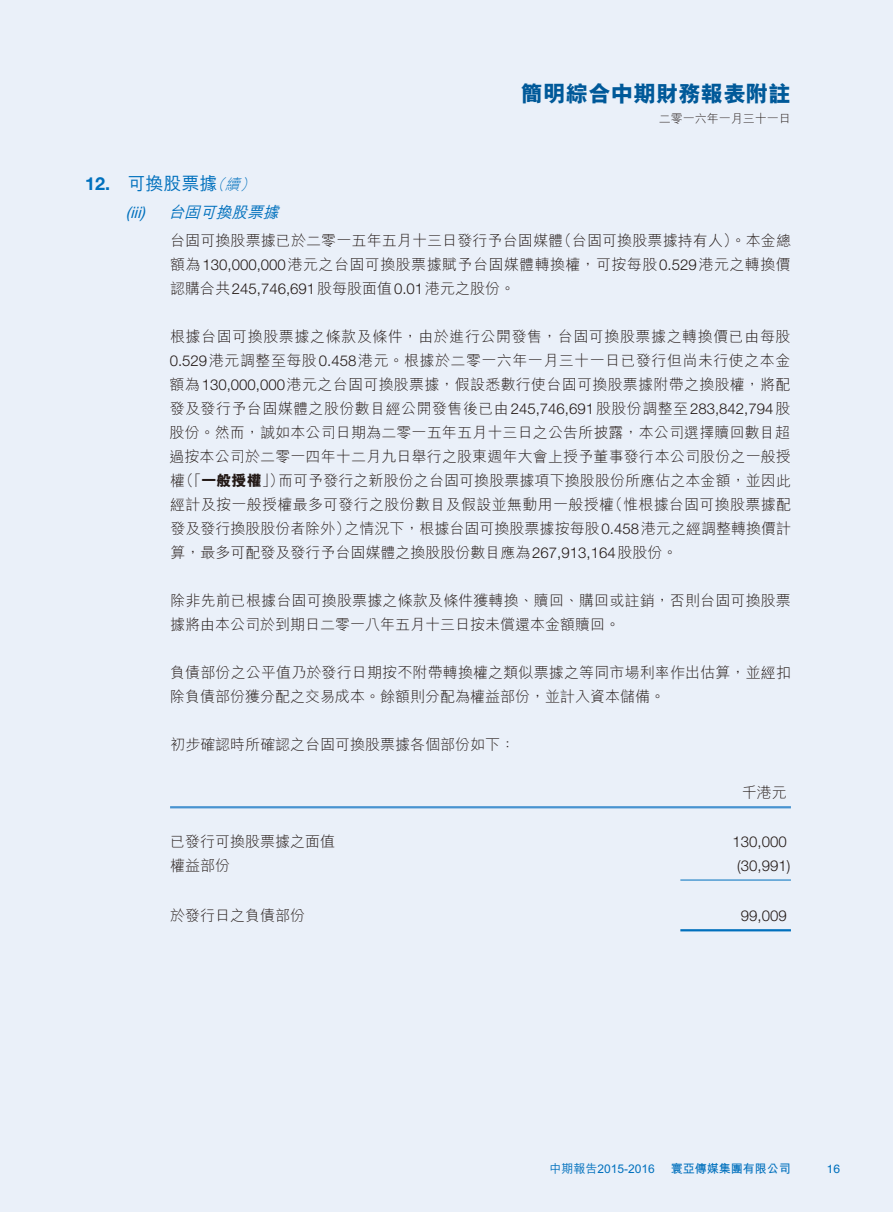
<style>
.page{position:relative;width:893px;height:1212px;background:#eaf0f9}
.page>*{position:absolute;margin:0;border:0;box-sizing:border-box;transform-origin:0 0}
.t1{font:800 22.5px "M Hei HK";color:#005999}
.t2{font:500 18px "M Hei HK";color:#0070bd}
.t3{font:700 18px "Helvetica Neue LT Std";color:#0070bd}
.t4{font:italic 500 15.75px "M Hei HK";color:#0070bd}
.t5{font:italic 15.75px "Helvetica Neue LT Std";color:#0070bd}
.t6{font:300 15px/24px "M Hei HK";letter-spacing:.01em;color:#231916}
.t7{font:300 15px "Helvetica Neue LT Std";color:#231916}
.t8{font:italic 300 15px "M Hei HK";color:#0070bd}
.t9{font:500 12px "M Hei HK";color:#0070bd}
.t10{font:300 12px "M Hei HK";color:#231916}
.t11{font:700 12px "M Hei HK";color:#0070bd}
.t12{font:12px "Helvetica";color:#0070bd}
.s1{font-family:"Helvetica Neue LT Std"}
.s2{font-weight:800}
</style>
<div class="page">
<hr style="left:170px;top:806px;width:621px;height:2px;background:#4893d0">
<hr style="left:680px;top:880px;width:111px;height:1px;background:#0070bd">
<hr style="left:680px;top:929px;width:111px;height:2px;background:#0070bd">
<h1 class="t1" style="left:521px;top:83px;width:272px">簡明綜合中期財務報表附註</h1>
<p class="t10" style="left:659px;top:112px;width:134px">二零一六年一月三十一日</p>
<p class="t3" style="left:85px;top:173px;width:27px">12.</p>
<p class="t2" style="left:128px;top:171px;width:91px">可換股票據</p>
<p class="t8" style="left:225px;top:177px;width:20px">續</p>
<p class="t8" style="left:210px;top:177px;width:20px">（</p>
<p class="t8" style="left:240px;top:177px;width:20px">(</p>
<p class="t5" style="left:126px;top:203px;width:20px">( )</p>
<p class="t5" style="left:130px;top:203px;width:17px">iii</p>
<p class="t4" style="left:168px;top:201px;width:117px">台固可換股票據</p>
<p class="t6" style="left:557px;top:228px;width:236px">（台固可換股票據持有人）。本金總</p>
<p class="t6" style="left:170px;top:228px;width:622px">台固可換股票據已於二零一五年五月十三日發行予台固媒體<br>額為<span class="s1">130,000,000</span>港元之台固可換股票據賦予台固媒體轉換權，可按每股<span class="s1">0.529</span>港元之轉換價認購合共<span class="s1">245,746,691</span>股每股面值<span class="s1">0.01</span>港元之股份。</p>
<p class="t6" style="left:169px;top:324px;width:623px;text-align:right">根據台固可換股票據之條款及條件，由於進行公開發售，台固可換股票據之轉換價已由每股<span class="s1">0.529</span>港元調整至每股<span class="s1">0.458</span>港元。根據於二零一六年一月三十一日已發行但尚未行使之本金額為<span class="s1">130,000,000</span>港元之台固可換股票據，假設悉數行使台固可換股票據附帶之換股權，將配發及發行予台固媒體之股份數目經公開發售後已由<span class="s1">245,746,691</span>股股份調整至<span class="s1">283,842,794</span>股股份。然而，誠如本公司日期為二零一五年五月十三日之公告所披露，本公司選擇贖回數目超過按本公司於二零一四年十二月九日舉行之股東週年大會上授予董事發行本公司股份之一般授而可予發行之新股份之台固可換股票據項下換股股份所應佔之本金額，並因此</p>
<p class="t6" style="left:179px;top:468px;width:107px">（「<span class="s2">一般授權</span>」）</p>
<p class="t6" style="left:170px;top:468px;width:16px">權</p>
<p class="t6" style="left:608px;top:492px;width:185px">（惟根據台固可換股票據配</p>
<p class="t6" style="left:344px;top:492px;width:448px;text-indent:-174px">經計及按一般授權最多可發行之股份數目及假設並無動用一般授權<br>之情況下，根據台固可換股票據按每股<span class="s1">0.458</span>港元之經調整轉換價計</p>
<p class="t6" style="left:170px;top:516px;width:509px">發及發行換股股份者除外）<br>算，最多可配發及發行予台固媒體之換股股份數目應為<span class="s1">267,913,164</span>股股份。</p>
<p class="t6" style="left:170px;top:588px;width:622px">除非先前已根據台固可換股票據之條款及條件獲轉換、贖回、購回或註銷，否則台固可換股票據將由本公司於到期日二零一八年五月十三日按未償還本金額贖回。</p>
<p class="t6" style="left:170px;top:660px;width:622px">負債部份之公平值乃於發行日期按不附帶轉換權之類似票據之等同市場利率作出估算，並經扣除負債部份獲分配之交易成本。餘額則分配為權益部份，並計入資本儲備。</p>
<p class="t6" style="left:170px;top:732px;width:346px">初步確認時所確認之台固可換股票據各個部份如下：</p>
<p class="t6" style="left:742px;top:780px;width:46px">千港元</p>
<p class="t7" style="left:732px;top:833px;width:56px">130,000</p>
<p class="t6" style="left:170px;top:830px;width:166px">已發行可換股票據之面值</p>
<p class="t6" style="left:170px;top:854px;width:61px">權益部份</p>
<p class="t6" style="left:170px;top:903px;width:136px">於發行日之負債部份</p>
<p class="t7" style="left:737px;top:857px;width:55px">)30,991(</p>
<p class="t7" style="left:741px;top:906px;width:47px">99,009</p>
<p class="t9" style="left:549px;top:1160px;width:107px">中期報告2015-2016</p>
<p class="t11" style="left:671px;top:1160px;width:122px">寰亞傳媒集團有限公司</p>
<p class="t12" style="left:827px;top:1159px;width:15px">16</p>
</div>
